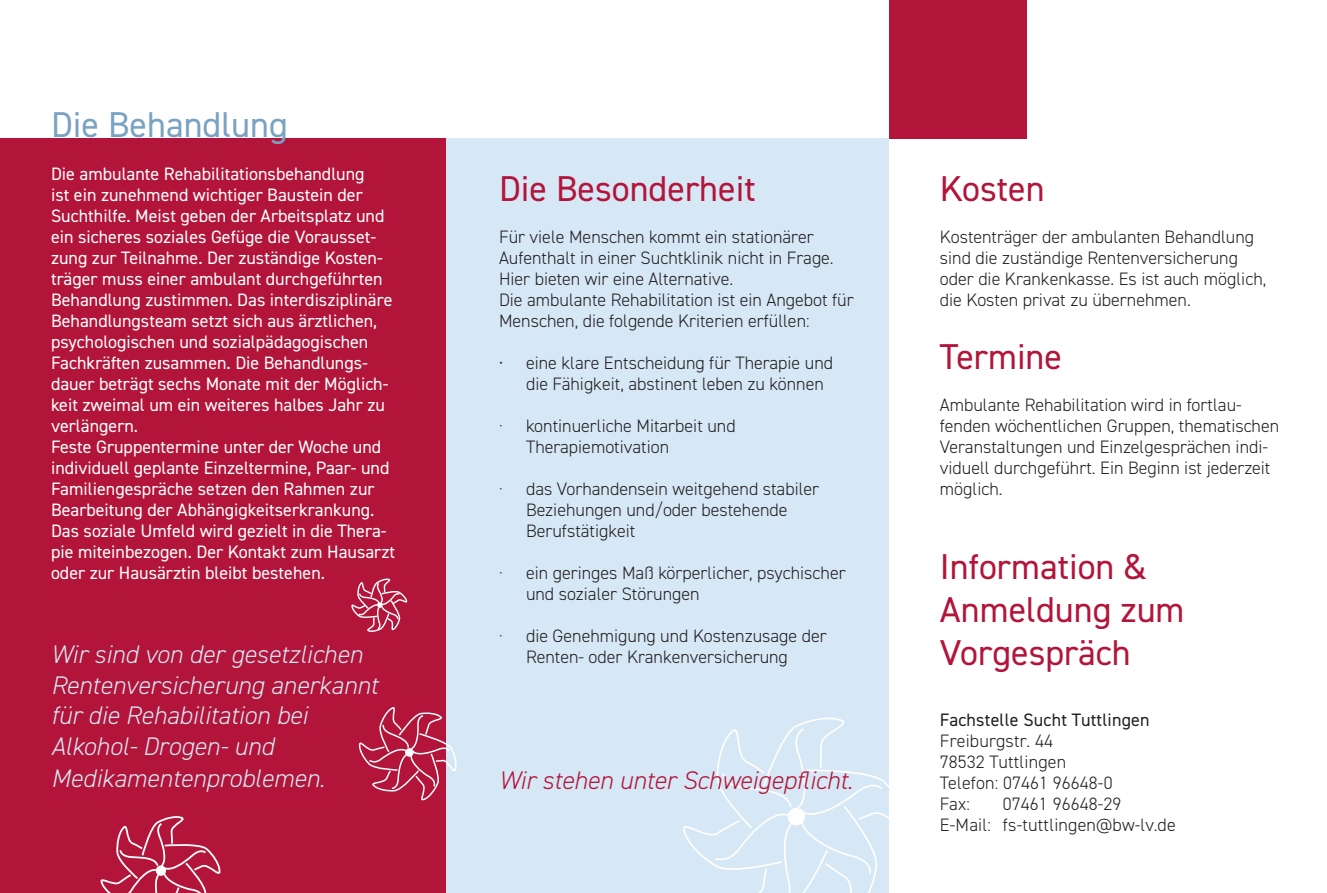
<style>
.page{position:relative;width:1327px;height:893px;background:#fff}
.page>*{position:absolute;margin:0;border:0;box-sizing:border-box;transform-origin:0 0}
.t1{font:36px/43.2px "DIN2014";color:#b31439}
.t2{font:36px "DIN2014";color:#7aa2c2}
.t3{font:italic 300 25.5px/31px "DIN2014";color:#d6e7f6}
.t4{font:italic 300 25.5px "DIN2014";color:#b31439}
.t5{font:300 18px/21px "DIN2014";color:#231f20}
.t6{font:18px/21px "DIN2014";color:#fff}
.t7{font:18px "DIN2014";letter-spacing:.01em;color:#231f20}
.s1{font-weight:400}
</style>
<div class="page">
<div style="left:0;top:138px;width:446px;height:755px;background:#b31439"></div>
<div style="left:446px;top:138px;width:443px;height:755px;background:#d6e7f6"></div>
<svg style="left:683px;top:717px;width:206px;height:176px"></svg>
<div style="left:788px;top:808px;width:16px;height:17px;background:#fff;border-radius:8px"></div>
<div style="left:787px;top:807px;width:18px;height:19px;border:2px solid #fff;border-radius:8px"></div>
<div style="left:889px;top:0;width:137px;height:138px;background:#b31439"></div>
<svg style="left:351px;top:578px;width:57px;height:54px"></svg>
<svg style="left:358px;top:707px;width:99px;height:94px"></svg>
<div style="left:405px;top:749px;width:8px;height:7px;background:#fff;border-radius:3px"></div>
<div style="left:405px;top:748px;width:9px;height:9px;border:2px solid #fff;border-radius:3px"></div>
<svg style="left:100px;top:816px;width:121px;height:77px"></svg>
<div style="left:156px;top:866px;width:9px;height:9px;background:#fff;border-radius:4px"></div>
<div style="left:155px;top:865px;width:11px;height:11px;border:2px solid #fff;border-radius:4px"></div>
<h1 class="t2" style="left:51px;top:102px;width:238px">Die Behandlung</h1>
<p class="t6" style="left:51px;top:163px;width:346px">Die ambulante Rehabilitationsbehandlung<br>ist ein zunehmend wichtiger Baustein der Suchthilfe. Meist geben der Arbeitsplatz und ein sicheres soziales Gefüge die Vorausset&shy;zung zur Teilnahme. Der zuständige Kosten&shy;träger muss einer ambulant durchgeführten Behandlung zustimmen. Das interdisziplinäre Behandlungsteam setzt sich aus ärztlichen, psychologischen und sozialpädagogischen Fachkräften zusammen. Die Behandlungs&shy;dauer beträgt sechs Monate mit der Möglich&shy;keit zweimal um ein weiteres halbes Jahr zu verlängern.<br>Feste Gruppentermine unter der Woche und individuell geplante Einzeltermine, Paar- und Familiengespräche setzen den Rahmen zur Bearbeitung der Abhängigkeitserkrankung.<br>Das soziale Umfeld wird gezielt in die Thera&shy;pie miteinbezogen. Der Kontakt zum Hausarzt oder zur Hausärztin bleibt bestehen.</p>
<h2 class="t3" style="left:51px;top:639px;width:328px">Wir sind von der gesetzlichen<br>Rentenversicherung anerkannt für die Rehabilitation bei<br>Alkohol- Drogen- und<br>Medikamentenproblemen.</h2>
<h1 class="t1" style="left:499px;top:166px;width:258px">Die Besonderheit</h1>
<p class="t5" style="left:499px;top:226px;width:356px">Für viele Menschen kommt ein stationärer Aufenthalt in einer Suchtklinik nicht in Frage.<br>Hier bieten wir eine Alternative.<br>Die ambulante Rehabilitation ist ein Angebot für Menschen, die folgende Kriterien erfüllen:</p>
<p class="t5" style="left:526px;top:352px;width:308px;text-indent:-27px"><span class="s1">·</span> eine klare Entscheidung für Therapie und die Fähigkeit, abstinent leben zu können</p>
<p class="t5" style="left:526px;top:415px;width:211px;text-indent:-27px">· kontinuerliche Mitarbeit und<br>Therapiemotivation</p>
<p class="t5" style="left:526px;top:478px;width:295px;text-indent:-27px">· das Vorhandensein weitgehend stabiler<br>Beziehungen und/oder bestehende<br>Berufstätigkeit</p>
<p class="t5" style="left:526px;top:562px;width:321px;text-indent:-27px">· ein geringes Maß körperlicher, psychischer und sozialer Störungen</p>
<p class="t5" style="left:526px;top:625px;width:302px;text-indent:-27px">· die Genehmigung und Kostenzusage der<br>Renten- oder Krankenversicherung</p>
<h2 class="t4" style="left:499px;top:765px;width:355px">Wir stehen unter Schweigepflicht.</h2>
<h1 class="t1" style="left:940px;top:166px;width:106px">Kosten</h1>
<p class="t5" style="left:940px;top:226px;width:328px">Kostenträger der ambulanten Behandlung sind die zuständige Rentenversicherung oder die Krankenkasse. Es ist auch möglich, die Kosten privat zu übernehmen.</p>
<h1 class="t1" style="left:940px;top:334px;width:124px">Termine</h1>
<p class="t5" style="left:940px;top:394px;width:341px">Ambulante Rehabilitation wird in fortlau&shy;fenden wöchentlichen Gruppen, thematischen Veranstaltungen und Einzelgesprächen indi&shy;viduell durchgeführt. Ein Beginn ist jederzeit möglich.</p>
<h1 class="t1" style="left:940px;top:544px;width:246px">Information &amp;<br>Anmeldung zum<br>Vorgespräch</h1>
<p class="t7" style="left:940px;top:709px;width:211px">Fachstelle Sucht Tuttlingen</p>
<p class="t5" style="left:940px;top:730px;width:174px">Freiburgstr. 44<br>78532 Tuttlingen<br>Telefon: 07461 96648-0<br>Fax:</p>
<p class="t5" style="left:940px;top:793px;width:237px;text-align:center">07461 96648-29<br>E-Mail: fs-tuttlingen@bw-lv.de</p>
</div>
